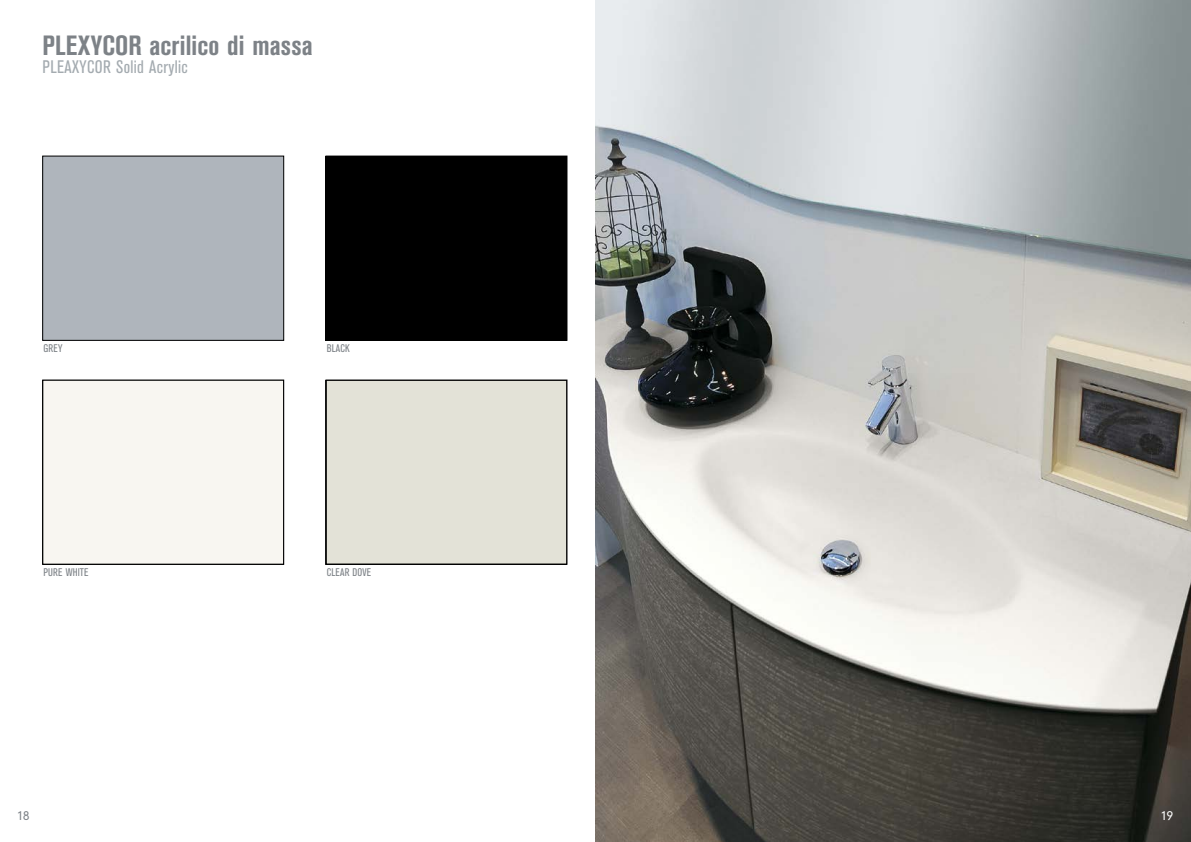
<style>
.page{position:relative;width:1191px;height:842px;background:#fff}
.page>*{position:absolute;margin:0;border:0;box-sizing:border-box;transform-origin:0 0}
.t1{font:700 condensed 27.5px "Akzidenz Grotesk BE";letter-spacing:.005em;color:#7d8287}
.t2{font:condensed 18px "Akzidenz Grotesk BE";letter-spacing:.02em;color:#a4abb0}
.t3{font:300 12px "DIN Neuzeit Grotesk";color:#7d8287}
.t4{font:300 12px "DIN Neuzeit Grotesk";color:#fff}
.t5{font:condensed 11px "Akzidenz Grotesk BE";letter-spacing:.015em;color:#7d8287}
</style>
<div class="page">
<div style="left:43px;top:156px;width:241px;height:184px;background:#afb5bc"></div>
<div style="left:326px;top:156px;width:241px;height:184px;background:#000"></div>
<div style="left:43px;top:380px;width:241px;height:184px;background:#f8f6f1"></div>
<div style="left:43px;top:380px;width:241px;height:184px;border:1px solid #000"></div>
<div style="left:326px;top:380px;width:241px;height:184px;background:#e3e2d7"></div>
<div style="left:326px;top:380px;width:241px;height:184px;border:1px solid #000"></div>
<img style="left:595px;top:0;width:596px;height:842px">
<h1 class="t1" style="left:43px;top:29px;width:272px">PLEXYCOR acrilico di massa</h1>
<h2 class="t2" style="left:43px;top:57px;width:147px">PLEAXYCOR Solid Acrylic</h2>
<p class="t5" style="left:44px;top:342px;width:20px">GREY</p>
<p class="t5" style="left:327px;top:342px;width:24px">BLACK</p>
<p class="t5" style="left:44px;top:566px;width:47px">PURE WHITE</p>
<p class="t5" style="left:327px;top:566px;width:46px">CLEAR DOVE</p>
<p class="t3" style="left:18px;top:809px;width:13px">18</p>
<p class="t4" style="left:1161px;top:809px;width:13px">19</p>
</div>
